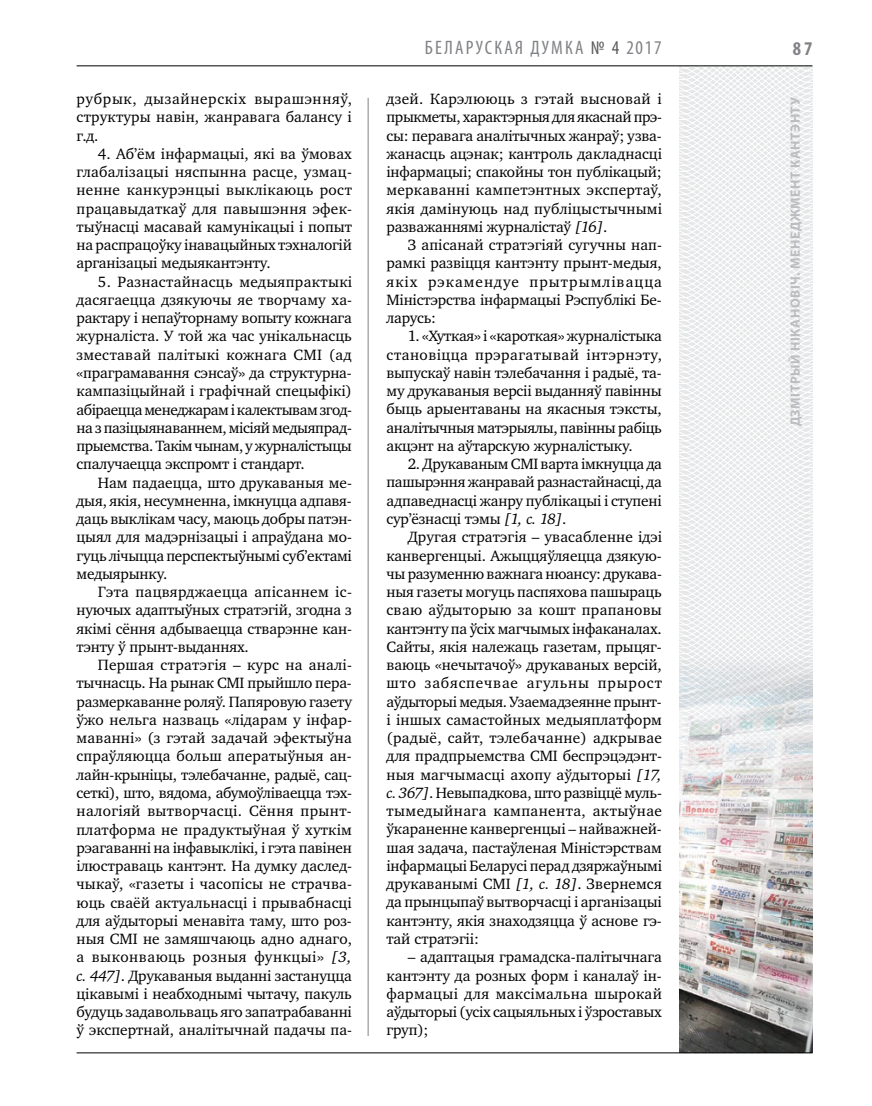
<style>
.page{position:relative;width:872px;height:1106px;background:#fff}
.page>*{position:absolute;margin:0;border:0;box-sizing:border-box;transform-origin:0 0}
.t1{font:condensed 19.5px "Myriad Pro";letter-spacing:.11em;color:#808285}
.t2{font:700 condensed 19.5px "Myriad Pro";color:#808285}
.t3{font:15.3px/18.3px "Charter C";letter-spacing:-.01em;color:#000;text-align:justify}
.t4{font:700 13.5px "Myriad Pro";letter-spacing:.04em;color:#bcbdc0}
.s1{font-style:italic}
.s2{color:#58595b}
</style>
<div class="page">
<hr style="left:368px;top:98px;width:1px;height:938px;background:#808285">
<svg style="left:621px;top:65px;width:192px;height:989px"></svg>
<hr style="left:77px;top:65px;width:735px;height:1px;background:#000">
<img style="left:679px;top:639px;width:133px;height:413px">
<hr style="left:77px;top:1052px;width:735px;height:1px;background:#000">
<p class="t3" style="left:77px;top:90px;width:277px">рубрык, дызайнерскіх вырашэнняў, структуры навін, жанравага балансу і г.д.</p>
<p class="t3" style="left:77px;top:145px;width:277px;text-indent:21px">4. Аб’ём інфармацыі, які ва ўмовах глабалізацыі няспынна расце, узмац&shy;ненне канкурэнцыі выклікаюць рост працавыдаткаў для павышэння эфек&shy;тыўнасці масавай камунікацыі і попыт на распрацоўку інавацыйных тэхналогій арганізацыі медыякантэнту.</p>
<p class="t3" style="left:77px;top:272px;width:277px;text-indent:21px">5. Разнастайнасць медыяпрактыкі дасягаецца дзякуючы яе творчаму ха&shy;рактару і непаўторнаму вопыту кожнага журналіста. У той жа час унікальнасць зместавай палітыкі кожнага СМІ (ад «праграмавання сэнсаў» да структурна&shy;кампазіцыйнай і графічнай спецыфікі) абіраецца менеджарам і калектывам згод&shy;на з пазіцыянаваннем, місіяй медыяпрад&shy;прыемства. Такім чынам, у журналістыцы спалучаецца экспромт і стандарт.</p>
<p class="t3" style="left:77px;top:473px;width:277px;text-indent:21px">Нам падаецца, што друкаваныя ме&shy;дыя, якія, несумненна, імкнуцца адпавя&shy;даць выклікам часу, маюць добры патэн&shy;цыял для мадэрнізацыі і апраўдана мо&shy;гуць лічыцца перспектыўнымі суб’ектамі медыярынку.</p>
<p class="t3" style="left:77px;top:583px;width:277px;text-indent:21px">Гэта пацвярджаецца апісаннем іс&shy;нуючых адаптыўных стратэгій, згодна з якімі сёння адбываецца стварэнне кан&shy;тэнту ў прынт-выданнях.</p>
<p class="t3" style="left:77px;top:656px;width:277px;text-indent:21px">Першая стратэгія – курс на аналі&shy;тычнасць. На рынак СМІ прыйшло пера&shy;размеркаванне роляў. Папяровую газету ўжо нельга назваць «лідарам у інфар&shy;маванні» (з гэтай задачай эфектыўна спраўляюцца больш аператыўныя ан&shy;лайн-крыніцы, тэлебачанне, радыё, сац&shy;сеткі), што, вядома, абумоўліваецца тэх&shy;налогіяй вытворчасці. Сёння прынт&shy;платформа не прадуктыўная ў хуткім рэагаванні на інфавыклікі, і гэта павінен ілюстраваць кантэнт. На думку даслед&shy;чыкаў, «газеты і часопісы не страчва&shy;юць сваёй актуальнасці і прывабнасці для аўдыторыі менавіта таму, што роз&shy;ныя СМІ не замяшчаюць адно аднаго, а выконваюць розныя функцыі» <span class="s1">[3, с. 447]</span>. Друкаваныя выданні застануцца цікавымі і неабходнымі чытачу, пакуль будуць задавольваць яго запатрабаванні ў экспертнай, аналітычнай падачы па-</p>
<p class="t1" style="left:425px;top:36px;width:238px">БЕЛАРУСКАЯ ДУМКА <span class="s2">№ 4</span> 2017</p>
<p class="t2" style="left:793px;top:37px;width:21px">87</p>
<p class="t3" style="left:386px;top:90px;width:277px">дзей. Карэлююць з гэтай высновай і прыкметы, характэрныя для якаснай прэ&shy;сы: перавага аналітычных жанраў; узва&shy;жанасць ацэнак; кантроль дакладнасці інфармацыі; спакойны тон публікацый; меркаванні кампетэнтных экспертаў, якія дамінуюць над публіцыстычнымі разважаннямі журналістаў <span class="s1">[16]</span>.</p>
<p class="t3" style="left:386px;top:236px;width:277px;text-indent:21px">З апісанай стратэгіяй сугучны нап&shy;рамкі развіцця кантэнту прынт-медыя, якіх рэкамендуе прытрымлівацца Міністэрства інфармацыі Рэспублікі Бе&shy;ларусь:</p>
<p class="t3" style="left:386px;top:327px;width:277px;text-indent:21px">1. «Хуткая» і «кароткая» журналістыка становіцца прэрагатывай інтэрнэту, выпускаў навін тэлебачання і радыё, та&shy;му друкаваныя версіі выданняў павінны быць арыентаваны на якасныя тэксты, аналітычныя матэрыялы, павінны рабіць акцэнт на аўтарскую журналістыку.</p>
<p class="t3" style="left:386px;top:455px;width:277px;text-indent:21px">2. Друкаваным СМІ варта імкнуцца да пашырэння жанравай разнастайнасці, да адпаведнасці жанру публікацыі і ступені сур’ёзнасці тэмы <span class="s1">[1, с. 18]</span>.</p>
<p class="t3" style="left:386px;top:528px;width:277px;text-indent:21px">Другая стратэгія – увасабленне ідэі канвергенцыі. Ажыццяўляецца дзякую&shy;чы разуменню важнага нюансу: друкава&shy;ныя газеты могуць паспяхова пашыраць сваю аўдыторыю за кошт прапановы кантэнту па ўсіх магчымых інфаканалах.<br>Сайты, якія належаць газетам, прыцяг&shy;ваюць «нечытачоў» друкаваных версій, што забяспечвае агульны прырост аўдыторыі медыя. Узаемадзеянне прынт&shy;і іншых самастойных медыяплатформ (радыё, сайт, тэлебачанне) адкрывае для прадпрыемства СМІ беспрэцэдэнт&shy;ныя магчымасці ахопу аўдыторыі <span class="s1">[17, с. 367]</span>. Невыпадкова, што развіццё муль&shy;тымедыйнага кампанента, актыўнае ўкараненне канвергенцыі – найважней&shy;шая задача, пастаўленая Міністэрствам інфармацыі Беларусі перад дзяржаўнымі друкаванымі СМІ <span class="s1">[1, с. 18]</span>. Звернемся да прынцыпаў вытворчасці і арганізацыі кантэнту, якія знаходзяцца ў аснове гэ&shy;тай стратэгіі:</p>
<p class="t3" style="left:386px;top:948px;width:277px;text-indent:21px">– адаптацыя грамадска-палітычнага кантэнту да розных форм і каналаў ін&shy;фармацыі для максімальна шырокай аўдыторыі (усіх сацыяльных і ўзроставых груп);</p>
<p class="t4" style="left:786px;top:426px;width:331px;rotate:-90deg">Дзмітрый НІКАНОВІЧ. Менеджмент кантэнту</p>
</div>
